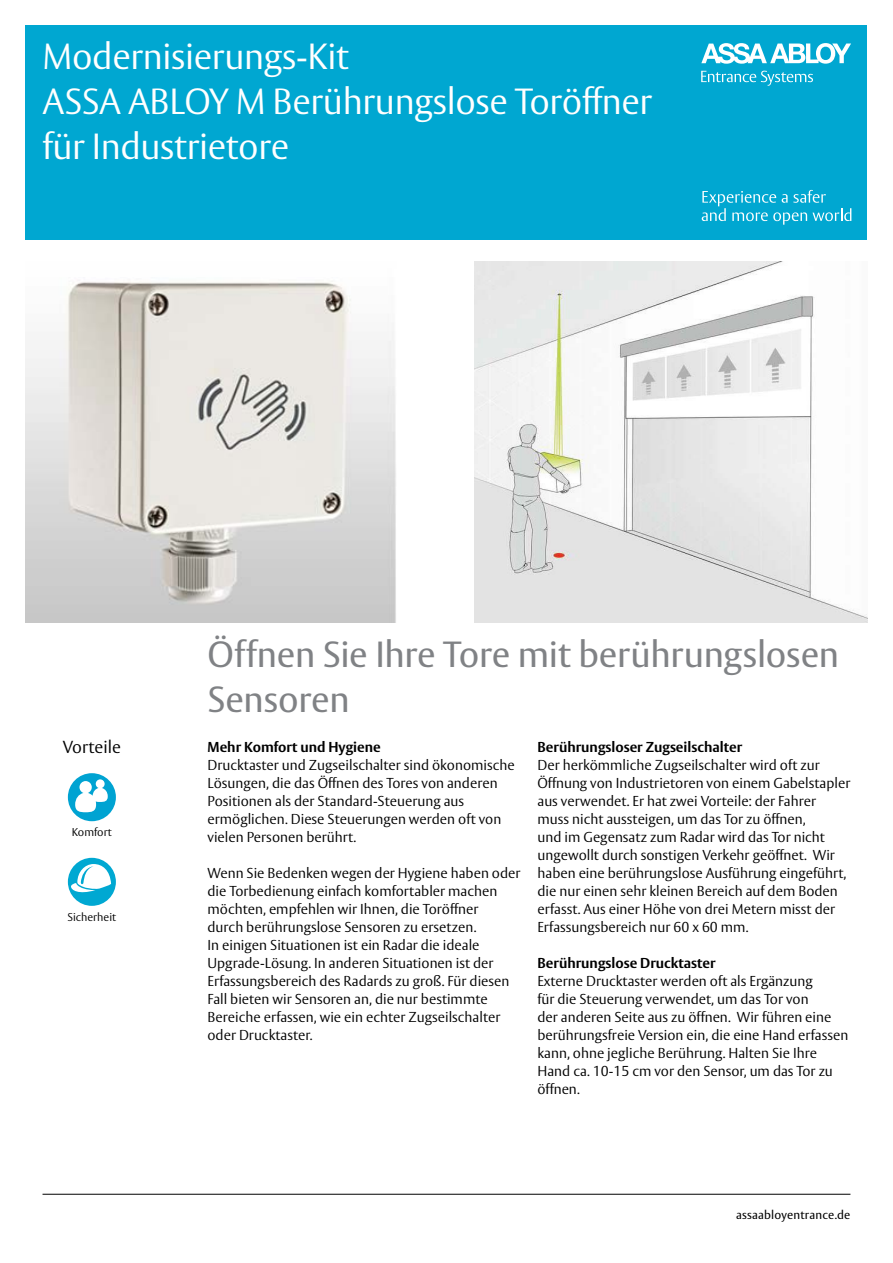
<style>
.page{position:relative;width:893px;height:1263px;background:#fff}
.page>*{position:absolute;margin:0;border:0;box-sizing:border-box;transform-origin:0 0}
.t1{font:300 36px/45px "ASSA Vesta";letter-spacing:-.01em;color:#fff}
.t2{font:36px/45px "ASSA Vesta";letter-spacing:-.01em;color:#808285}
.t3{font:300 17.25px "ASSA Vesta";color:#000}
.t4{font:300 14.25px/18px "ASSA Vesta";color:#000}
.t5{font:700 14.25px "ASSA Vesta";color:#000}
.t6{font:12px "ASSA Vesta";letter-spacing:.015em;color:#000}
.t7{font:300 11.25px "ASSA Vesta";color:#000}
</style>
<div class="page">
<div style="left:25px;top:26px;width:842px;height:214px;background:#00a7d1"></div>
<svg style="left:701px;top:43px;width:150px;height:21px"></svg>
<svg style="left:701px;top:71px;width:112px;height:15px"></svg>
<svg style="left:702px;top:190px;width:149px;height:35px"></svg>
<hr style="left:43px;top:1194px;width:807px;height:1px;background:#000">
<div style="left:68px;top:773px;width:48px;height:48px;background:#00a3d2;border-radius:50%"></div>
<svg style="left:75px;top:779px;width:33px;height:33px"></svg>
<div style="left:68px;top:858px;width:48px;height:48px;background:#00a8d2;border-radius:50%"></div>
<svg style="left:71px;top:864px;width:40px;height:31px"></svg>
<img style="left:475px;top:261px;width:392px;height:362px">
<img style="left:25px;top:281px;width:371px;height:342px">
<h1 class="t1" style="left:43px;top:36px;width:611px">Modernisierungs-Kit<br>ASSA ABLOY M Berührungslose Toröffner für Industrietore</h1>
<h1 class="t2" style="left:207px;top:633px;width:633px">Öffnen Sie Ihre Tore mit berührungslosen<br>Sensoren</h1>
<p class="t3" style="left:63px;top:736px;width:60px">Vorteile</p>
<p class="t5" style="left:207px;top:738px;width:175px">Mehr Komfort und Hygiene</p>
<p class="t4" style="left:207px;top:757px;width:309px">Drucktaster und Zugseilschalter sind ökonomische Lösungen, die das Öffnen des Tores von anderen Positionen als der Standard-Steuerung aus ermöglichen. Diese Steuerungen werden oft von vielen Personen berührt.</p>
<p class="t4" style="left:207px;top:865px;width:314px">Wenn Sie Bedenken wegen der Hygiene haben oder die Torbedienung einfach komfortabler machen möchten, empfehlen wir Ihnen, die Toröffner<br>durch berührungslose Sensoren zu ersetzen.<br>In einigen Situationen ist ein Radar die ideale Upgrade-Lösung. In anderen Situationen ist der Erfassungsbereich des Radards zu groß. Für diesen Fall bieten wir Sensoren an, die nur bestimmte Bereiche erfassen, wie ein echter Zugseilschalter oder Drucktaster.</p>
<p class="t7" style="left:72px;top:826px;width:42px">Komfort</p>
<p class="t7" style="left:68px;top:910px;width:50px">Sicherheit</p>
<p class="t5" style="left:537px;top:738px;width:206px">Berührungsloser Zugseilschalter</p>
<p class="t4" style="left:537px;top:756px;width:314px">Der herkömmliche Zugseilschalter wird oft zur Öffnung von Industrietoren von einem Gabelstapler aus verwendet. Er hat zwei Vorteile: der Fahrer muss nicht aussteigen, um das Tor zu öffnen,<br>und im Gegensatz zum Radar wird das Tor nicht ungewollt durch sonstigen Verkehr geöffnet. Wir haben eine berührungslose Ausführung eingeführt, die nur einen sehr kleinen Bereich auf dem Boden erfasst. Aus einer Höhe von drei Metern misst der Erfassungsbereich nur 60 x 60 mm.</p>
<p class="t5" style="left:537px;top:954px;width:180px">Berührungslose Drucktaster</p>
<p class="t4" style="left:537px;top:972px;width:312px">Externe Drucktaster werden oft als Ergänzung<br>für die Steuerung verwendet, um das Tor von<br>der anderen Seite aus zu öffnen. Wir führen eine berührungsfreie Version ein, die eine Hand erfassen kann, ohne jegliche Berührung. Halten Sie Ihre Hand ca. 10-15 cm vor den Sensor, um das Tor zu öffnen.</p>
<p class="t6" style="left:736px;top:1208px;width:116px">assaabloyentrance.de</p>
</div>
